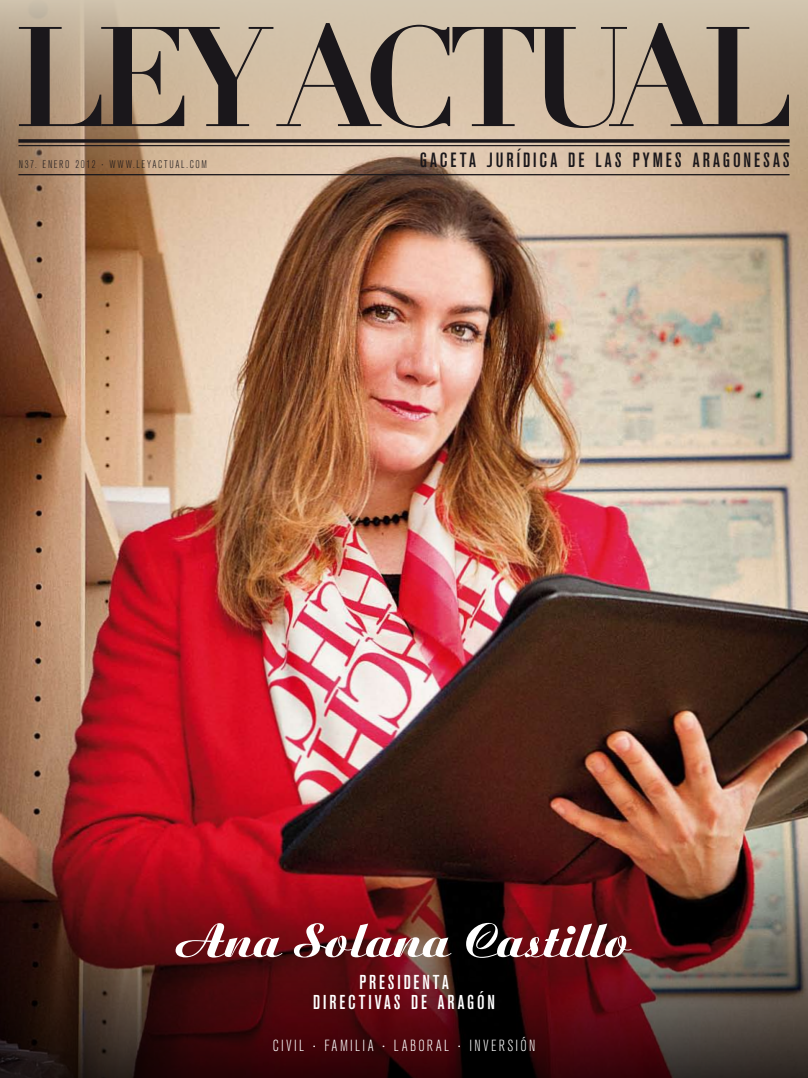
<style>
.page{position:relative;width:808px;height:1078px;background:#fff}
.page>*{position:absolute;margin:0;border:0;box-sizing:border-box;transform-origin:0 0}
.t1{font:700 139.1px "Didot";letter-spacing:-.08em;color:#1a171b;scale:.93 1}
.t2{font:50px "Aristocrat";letter-spacing:-.005em;color:#fff}
.t3{font:500 condensed 20.5px "AK11";letter-spacing:.155em;color:#1a171b}
.t4{font:500 condensed 20px "AK11";letter-spacing:.15em;color:#fff}
.t5{font:300 condensed 16px "AK11";letter-spacing:.16em;color:#fff}
.t6{font:300 condensed 11px "AK11";letter-spacing:.165em;color:#1a171b}
</style>
<div class="page">
<img style="left:0;top:200px;width:808px;height:647px">
<svg style="left:0;top:0;width:808px;height:200px;background:#c9b299"></svg>
<hr style="left:18px;top:145px;width:771px;height:1px;background:#1a171b">
<svg style="left:18px;top:139px;width:771px;height:4px;background:#2f2a2a"></svg>
<hr style="left:18px;top:174px;width:771px;height:1px;background:#1a171b">
<img style="left:0;top:847px;width:808px;height:230px">
<h1 class="t1" style="left:13px;top:-9px;width:842px">LEY ACTUAL</h1>
<p class="t6" style="left:19px;top:158px;width:190px">N37. ENERO 2012 · WWW.LEYACTUAL.COM</p>
<p class="t3" style="left:420px;top:149px;width:371px">GACETA JURÍDICA DE LAS PYMES ARAGONESAS</p>
<h2 class="t2" style="left:177px;top:912px;width:456px">Ana Solana Castillo</h2>
<p class="t4" style="left:359px;top:970px;width:20px">PRESIDENTA</p>
<p class="t4" style="left:313px;top:990px;width:10px">DIRECTI</p>
<p class="t4" style="left:375px;top:990px;width:120px">VAS DE ARAGÓN</p>
<p class="t5" style="left:273px;top:1036px;width:262px">CIVIL · FAMILIA · LABORAL · INVERSIÓN</p>
</div>
